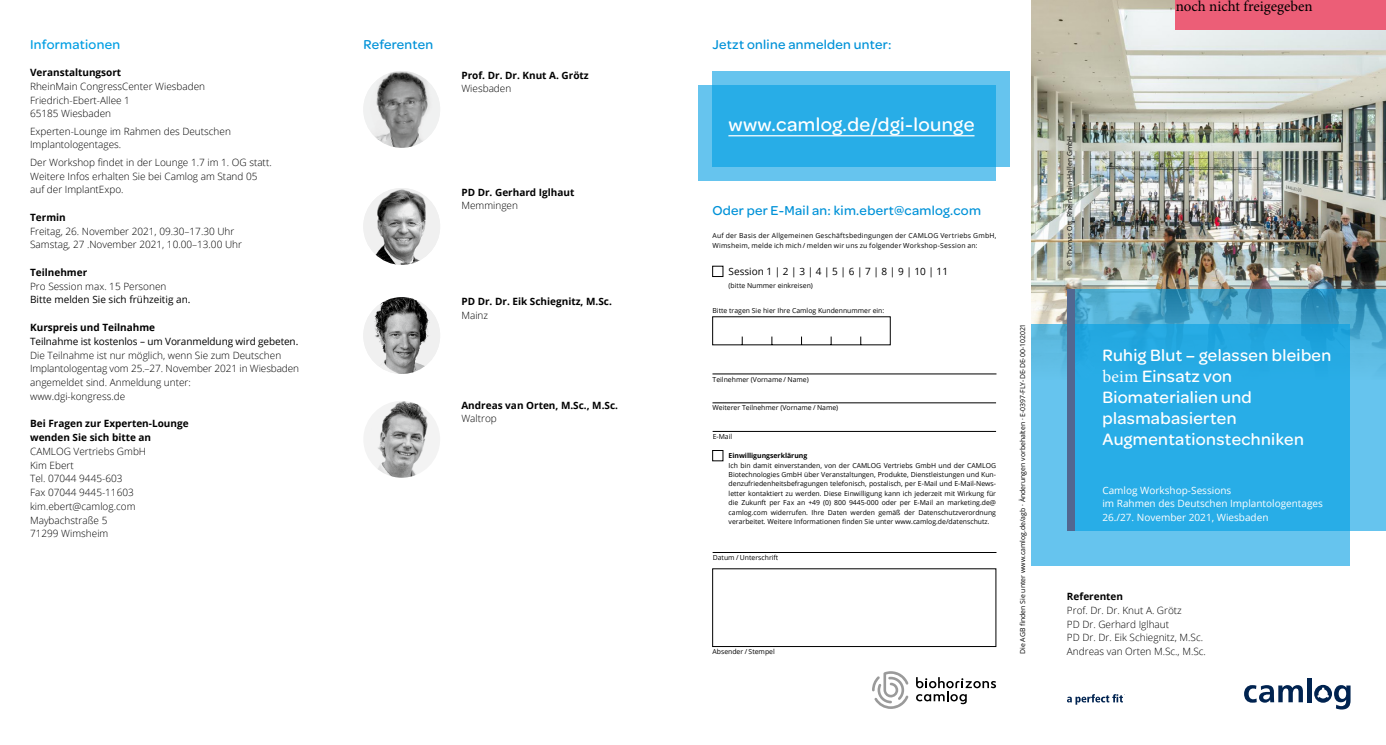
<style>
.page{position:relative;width:1386px;height:745px;background:#fff}
.page>*{position:absolute;margin:0;border:0;box-sizing:border-box;transform-origin:0 0}
.t1{font:500 20px "Omnes";letter-spacing:.02em;color:#fff}
.t2{font:500 17.5px/21px "Omnes";letter-spacing:.02em;color:#fff}
.t3{font:15px "Minion Pro";color:#000}
.t4{font:500 13.75px "Omnes";letter-spacing:.02em;color:#0092d8}
.t5{font:500 13.75px "Omnes";letter-spacing:.02em;color:#009ee3}
.t6{font:300 10px/13.8px "Open Sans";color:#000}
.t7{font:700 10px/13.8px "Open Sans";color:#000}
.t8{font:10px "Open Sans";letter-spacing:-.01em;color:#000}
.t9{font:10px/13.8px "Open Sans";color:#fff}
.t10{font:6.88px/9.4px "Open Sans";color:#000;text-align:justify}
.t11{font:6.88px/9.4px "Open Sans";letter-spacing:.025em;color:#000}
.t12{font:700 6.88px "Open Sans";color:#000}
.s1{font-family:"Minion Pro";font-weight:400}
</style>
<div class="page">
<img style="left:1031px;top:0;width:354px;height:324px">
<svg style="left:1067px;top:694px;width:56px;height:10px"></svg>
<svg style="left:1244px;top:685px;width:58px;height:17px"></svg>
<hr style="left:1307px;top:677px;width:4px;height:24px;background:#002350">
<svg style="left:1314px;top:684px;width:36px;height:25px"></svg>
<div style="left:1031px;top:324px;width:319px;height:241px;background:#66c4ee"></div>
<svg style="left:1074px;top:289px;width:311px;height:241px;background:#31ace1"></svg>
<svg style="left:916px;top:677px;width:80px;height:26px"></svg>
<svg style="left:872px;top:671px;width:36px;height:37px"></svg>
<hr style="left:712px;top:373px;width:284px;height:1px;background:#000">
<hr style="left:712px;top:402px;width:284px;height:1px;background:#000">
<hr style="left:712px;top:431px;width:284px;height:1px;background:#000">
<hr style="left:712px;top:552px;width:284px;height:1px;background:#000">
<div style="left:712px;top:450px;width:11px;height:10px;border:1px solid #000"></div>
<svg style="left:712px;top:316px;width:178px;height:29px"></svg>
<div style="left:1067px;top:289px;width:7px;height:241px;background:#526790"></div>
<div style="left:1175px;top:0;width:210px;height:30px;background:#ec5e77"></div>
<img style="left:363px;top:71px;width:77px;height:77px;border-radius:38px">
<img style="left:363px;top:297px;width:77px;height:77px;border-radius:38px">
<div style="left:712px;top:266px;width:11px;height:10px;border:1px solid #000"></div>
<div style="left:698px;top:85px;width:298px;height:96px;background:#66c4ee"></div>
<svg style="left:712px;top:71px;width:298px;height:96px;background:#34b1e8"></svg>
<hr style="left:728px;top:135px;width:246px;height:1px;background:#fff">
<img style="left:363px;top:400px;width:77px;height:77px;border-radius:38px">
<img style="left:363px;top:188px;width:77px;height:77px;border-radius:38px">
<h3 class="t5" style="left:30px;top:35px;width:91px">Informationen</h3>
<h3 class="t7" style="left:30px;top:65px;width:93px">Veranstaltungsort</h3>
<h3 class="t6" style="left:30px;top:79px;width:176px">RheinMain CongressCenter Wiesbaden<br>Friedrich-Ebert-Allee 1<br>65185 Wiesbaden</h3>
<h3 class="t6" style="left:30px;top:124px;width:202px">Experten-Lounge im Rahmen des Deutschen<br>Implantologentages.</h3>
<h3 class="t6" style="left:30px;top:155px;width:243px">Der Workshop findet in der Lounge 1.7 im 1. OG statt.<br>Weitere Infos erhalten Sie bei Camlog am Stand 05 auf der ImplantExpo.</h3>
<h3 class="t7" style="left:30px;top:210px;width:37px">Termin</h3>
<h3 class="t6" style="left:30px;top:224px;width:213px">Freitag, 26. November 2021, 09.30–17.30 Uhr<br>Samstag, 27 .November 2021, 10.00–13.00 Uhr</h3>
<h3 class="t7" style="left:30px;top:265px;width:59px">Teilnehmer</h3>
<h3 class="t6" style="left:30px;top:279px;width:138px">Pro Session max. 15 Personen</h3>
<h3 class="t8" style="left:30px;top:293px;width:162px">Bitte melden Sie sich frühzeitig an.</h3>
<h3 class="t7" style="left:30px;top:320px;width:126px">Kurspreis und Teilnahme</h3>
<h3 class="t8" style="left:30px;top:334px;width:270px">Teilnahme ist kostenlos – um Voranmeldung wird gebeten.</h3>
<h3 class="t6" style="left:30px;top:347px;width:270px">Die Teilnahme ist nur möglich, wenn Sie zum Deutschen Implantologentag vom 25.–27. November 2021 in Wiesbaden angemeldet sind. Anmeldung unter:<br>www.dgi-kongress.de</h3>
<h3 class="t7" style="left:30px;top:416px;width:160px">Bei Fragen zur Experten-Lounge wenden Sie sich bitte an</h3>
<h3 class="t6" style="left:30px;top:444px;width:117px">CAMLOG Vertriebs GmbH<br>Kim Ebert<br>Tel. 07044 9445-603<br>Fax 07044 9445-11603 kim.ebert@camlog.com<br>Maybachstraße 5<br>71299 Wimsheim</h3>
<h3 class="t4" style="left:363px;top:35px;width:72px">Referenten</h3>
<h3 class="t7" style="left:461px;top:68px;width:129px">Prof. Dr. Dr. Knut A. Grötz</h3>
<h3 class="t6" style="left:461px;top:81px;width:51px">Wiesbaden</h3>
<h3 class="t7" style="left:461px;top:185px;width:114px">PD Dr. Gerhard Iglhaut</h3>
<h3 class="t6" style="left:461px;top:198px;width:58px">Memmingen</h3>
<h3 class="t7" style="left:461px;top:294px;width:152px">PD Dr. Dr. Eik Schiegnitz, M.Sc.</h3>
<h3 class="t6" style="left:461px;top:307px;width:28px">Mainz</h3>
<h3 class="t7" style="left:461px;top:397px;width:158px">Andreas van Orten, M.Sc., M.Sc.</h3>
<h3 class="t6" style="left:461px;top:411px;width:37px">Waltrop</h3>
<h3 class="t4" style="left:712px;top:35px;width:181px">Jetzt online anmelden unter:</h3>
<h1 class="t1" style="left:728px;top:110px;width:247px">www.camlog.de/dgi-lounge</h1>
<h3 class="t4" style="left:712px;top:201px;width:270px">Oder per E-Mail an: kim.ebert@camlog.com</h3>
<p class="t11" style="left:712px;top:231px;width:285px">Auf der Basis der Allgemeinen Geschäftsbedingungen der CAMLOG Vertriebs GmbH,<br>Wimsheim, melde ich mich / melden wir uns zu folgender Workshop-Session an:</p>
<h3 class="t8" style="left:728px;top:264px;width:221px">Session 1 | 2 | 3 | 4 | 5 | 6 | 7 | 8 | 9 | 10 | 11</h3>
<p class="t10" style="left:728px;top:281px;width:86px">(bitte Nummer einkreisen)</p>
<p class="t10" style="left:712px;top:305px;width:173px">Bitte tragen Sie hier Ihre Camlog Kundennummer ein:</p>
<p class="t10" style="left:712px;top:374px;width:98px">Teilnehmer (Vorname / Name)</p>
<p class="t10" style="left:712px;top:403px;width:127px">Weiterer Teilnehmer (Vorname / Name)</p>
<p class="t10" style="left:712px;top:431px;width:21px">E-Mail</p>
<p class="t12" style="left:728px;top:450px;width:80px">Einwilligungserklärung</p>
<p class="t10" style="left:728px;top:460px;width:269px">Ich bin damit einverstanden, von der CAMLOG Vertriebs GmbH und der CAMLOG Biotechnologies GmbH über Veranstaltungen, Produkte, Dienstleistungen und Kun&shy;denzufriedenheitsbefragungen telefonisch, postalisch, per E-Mail und E-Mail-News&shy;letter kontaktiert zu werden. Diese Einwilligung kann ich jederzeit mit Wirkung für die Zukunft per Fax an +49 (0) 800 9445-000 oder per E-Mail an marketing.de@ camlog.com widerrufen. Ihre Daten werden gemäß der Datenschutzverordnung verarbeitet. Weitere Informationen finden Sie unter www.camlog.de/datenschutz.</p>
<p class="t10" style="left:712px;top:552px;width:67px">Datum / Unterschrift</p>
<p class="t10" style="left:712px;top:646px;width:64px">Absender / Stempel</p>
<p class="t10" style="left:1017px;top:653px;width:332px;rotate:-90deg">Die AGB finden Sie unter www.camlog.de/agb · Änderungen vorbehalten · E-0397-FLY-DE-DE-00-102021</p>
<h3 class="t3" style="left:1175px;top:-4px;width:138px">noch nicht freigegeben</h3>
<p class="t10" style="left:1064px;top:265px;width:131px;rotate:-90deg">© Thomas Ott_Rhein-Main-Hallen GmbH</p>
<h2 class="t2" style="left:1102px;top:343px;width:230px">Ruhig Blut – gelassen bleiben <span class="s1">beim</span> Einsatz von<br>Biomaterialien und plasmabasierten<br>Augmentationstechniken</h2>
<h3 class="t9" style="left:1102px;top:482px;width:222px">Camlog Workshop-Sessions<br>im Rahmen des Deutschen Implantologentages<br>26./27. November 2021, Wiesbaden</h3>
<h3 class="t7" style="left:1067px;top:589px;width:58px">Referenten</h3>
<h3 class="t6" style="left:1067px;top:602px;width:140px">Prof. Dr. Dr. Knut A. Grötz<br>PD Dr. Gerhard Iglhaut<br>PD Dr. Dr. Eik Schiegnitz, M.Sc.<br>Andreas van Orten M.Sc., M.Sc.</h3>
</div>
